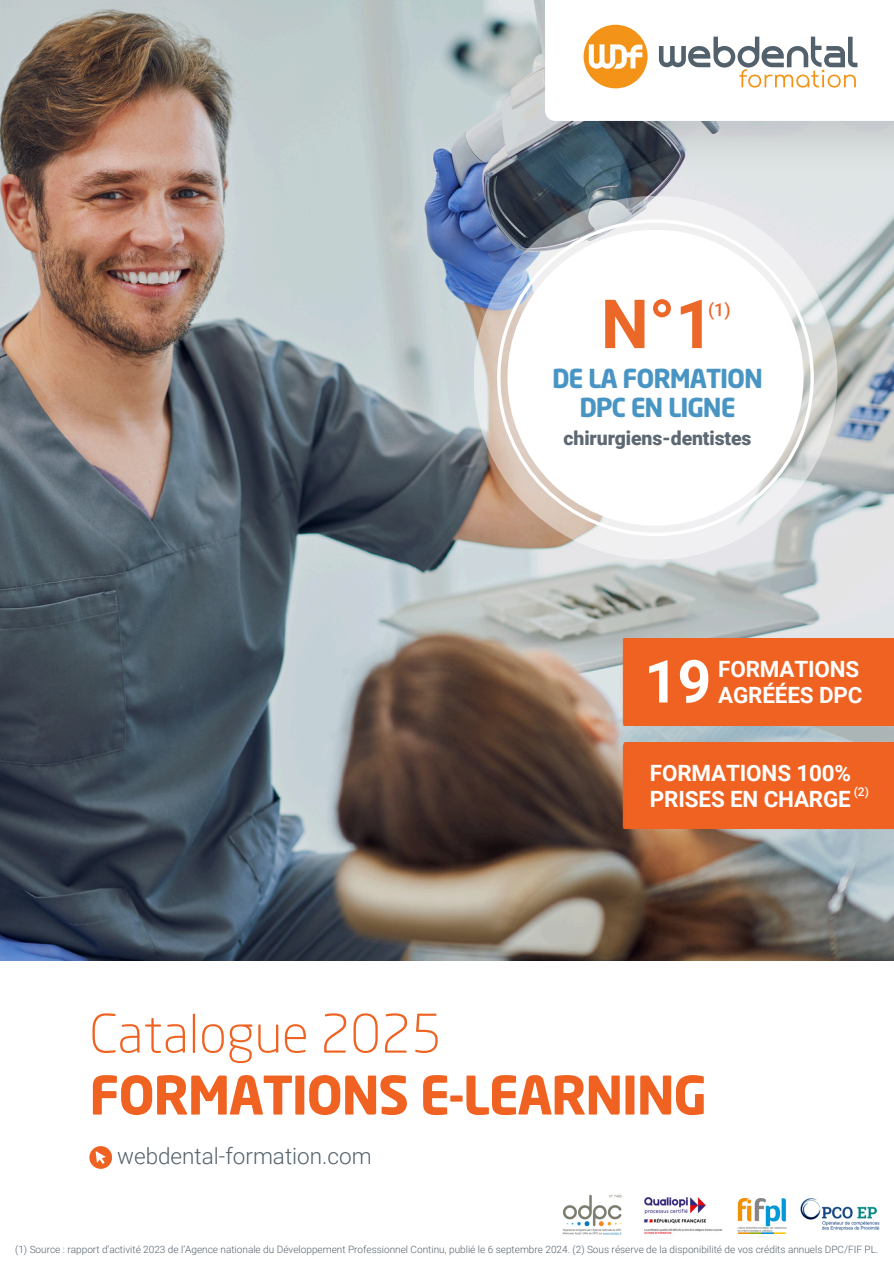
<style>
.page{position:relative;width:894px;height:1264px;background:#fff}
.page>*{position:absolute;margin:0;border:0;box-sizing:border-box;transform-origin:0 0}
.t1{font:700 67.95px "Roboto";color:#ec6829}
.t2{font:700 59.25px "Roboto";color:#fff}
.t3{font:700 52.5px/61.8px "Neo Sans Std";letter-spacing:-.03em;color:#ef6221}
.t4{font:700 25.8px/29.1px "Neo Sans Std";letter-spacing:-.04em;color:#4895c3;text-align:center}
.t5{font:300 22.5px "Roboto";color:#53616c}
.t6{font:700 22.35px/25.8px "Roboto";letter-spacing:-.005em;color:#fff}
.t7{font:900 19.35px "Roboto";letter-spacing:-.005em;color:#5d6872}
.t8{font:500 17.7px "Roboto";color:#ec6829}
.t9{font:500 12px "Roboto";color:#fff}
.t10{font:300 10.05px "Roboto";color:#53616c}
.s1{font-weight:300}
</style>
<div class="page">
<img style="left:0;top:0;width:893px;height:961px">
<img style="left:547px;top:121px;width:346px;height:54px">
<svg style="left:473px;top:196px;width:364px;height:363px"></svg>
<svg style="left:497px;top:219px;width:316px;height:316px"></svg>
<div style="left:622px;top:742px;width:271px;height:86px;background:#ef6221"></div>
<div style="left:622px;top:638px;width:271px;height:87px;background:#ef6221"></div>
<div style="left:545px;top:0;width:348px;height:121px;background:#fff"></div>
<svg style="left:658px;top:37px;width:199px;height:51px"></svg>
<svg style="left:583px;top:25px;width:64px;height:63px"></svg>
<div style="left:89px;top:1146px;width:23px;height:22px;background:#ef6221;border-radius:50%"></div>
<svg style="left:95px;top:1151px;width:11px;height:12px"></svg>
<img style="left:549px;top:1191px;width:85px;height:48px;border-radius:4px">
<img style="left:640px;top:1191px;width:86px;height:48px;border-radius:4px">
<img style="left:737px;top:1198px;width:50px;height:35px">
<img style="left:800px;top:1198px;width:80px;height:33px">
<p class="t1" style="left:600px;top:285px;width:115px">N°1</p>
<h1 class="t8" style="left:707px;top:299px;width:24px">(1)</h1>
<p class="t4" style="left:552px;top:367px;width:212px">DE LA FORMATION<br>DPC EN LIGNE</p>
<p class="t7" style="left:563px;top:427px;width:189px">chirurgiens-dentistes</p>
<h3 class="t2" style="left:644px;top:647px;width:69px">19</h3>
<h6 class="t6" style="left:718px;top:656px;width:146px">FORMATIONS<br>AGRÉÉES DPC</h6>
<h6 class="t6" style="left:649px;top:760px;width:203px">FORMATIONS 100%<br>PRISES EN CHARGE</h6>
<p class="t9" style="left:853px;top:785px;width:17px">(2)</p>
<p class="t3" style="left:89px;top:1007px;width:619px"><span class="s1">Catalogue 2025<br></span>FORMATIONS E-LEARNING</p>
<p class="t5" style="left:117px;top:1143px;width:256px">webdental-formation.com</p>
<h4 class="t10" style="left:15px;top:1243px;width:864px">(1) Source : rapport d’activité 2023 de l’Agence nationale du Développement Professionnel Continu, publié le 6 septembre 2024. (2) Sous réserve de la disponibilité de vos crédits annuels DPC/FIF PL.</h4>
</div>
